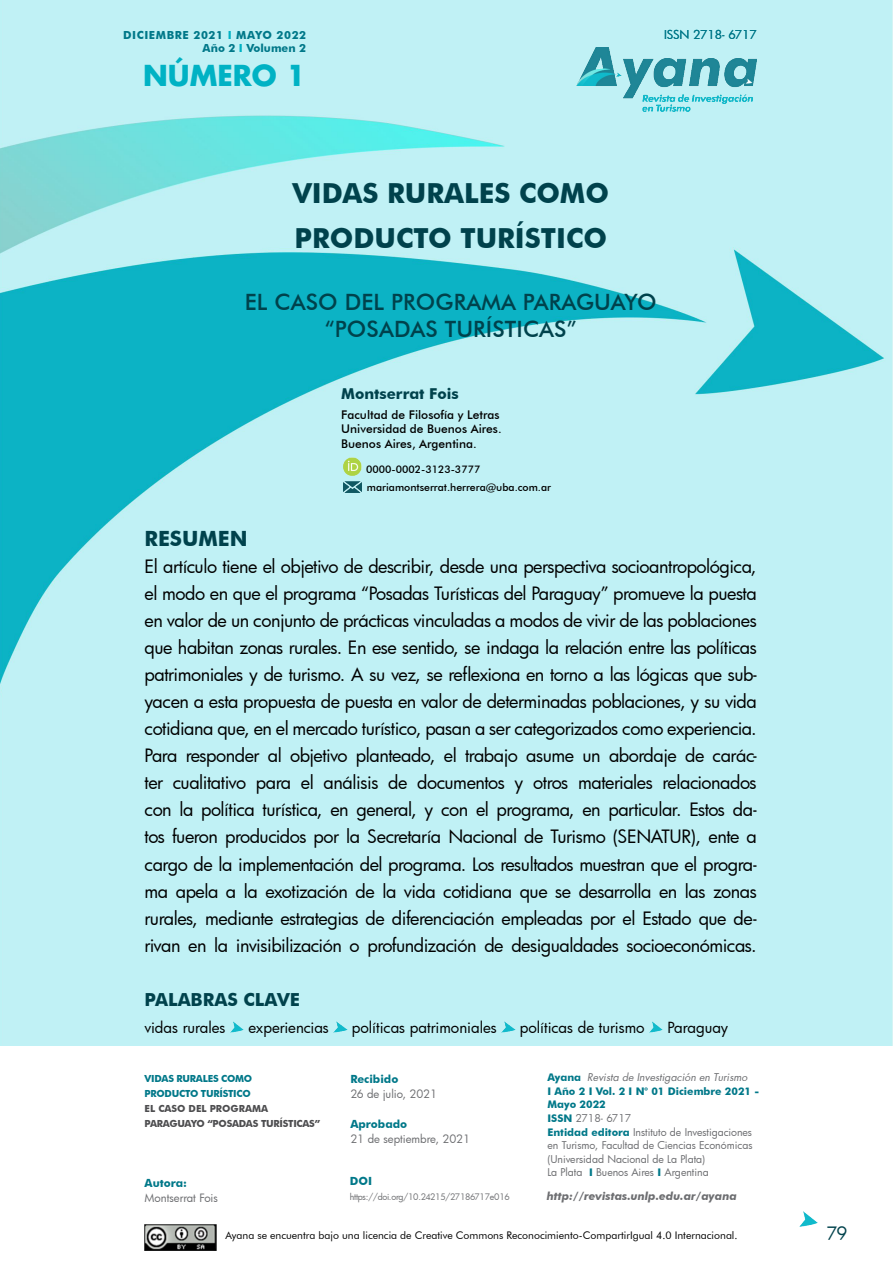
<style>
.page{position:relative;width:893px;height:1263px;background:#fff}
.page>*{position:absolute;margin:0;border:0;box-sizing:border-box;transform-origin:0 0}
.t1{font:700 28.05px "Futura";color:#00b2c4}
.t2{font:700 27.6px/45px "Futura BT";color:#00424c}
.t3{font:500 22.5px/27px "Futura BT";letter-spacing:.005em;color:#00424c;text-align:center}
.t4{font:700 21px "Futura BT";color:#00424c}
.t5{font:18px/27px "Futura";letter-spacing:-.025em;color:#000;text-align:justify}
.t6{font:700 18px "Futura BT";color:#00424c}
.t7{font:18px "Futura";color:#00424c}
.t8{font:15px "Futura";color:#000}
.t9{font:700 15px "Futura BT";color:#00424c}
.t10{font:500 12px/14.4px "Futura BT";color:#000}
.t11{font:12px "Futura";letter-spacing:-.01em;color:#007889}
.t12{font:11.25px "Futura";color:#6d6e71}
.t13{font:italic 700 11.25px "Futura BT";color:#6d6e71}
.t14{font:700 11.25px "Futura BT";color:#007889}
.t15{font:700 11.1px/13.4px "Futura BT";letter-spacing:.05em;color:#007889;text-align:right}
.t16{font:10.5px/13.5px "Futura";letter-spacing:-.005em;color:#6d6e71}
.t17{font:10.5px "Futura BT";color:#000}
.t18{font:500 10.5px/17.9px "Futura BT";color:#000}
.t19{font:10.5px "Futura";color:#000}
.t20{font:700 10.5px/13.5px "Futura BT";color:#007889}
.t21{font:italic 10.5px "Futura";color:#6d6e71}
.t22{font:700 9.75px/15px "Futura BT";letter-spacing:-.025em;color:#4d4d4f}
.t23{font:700 9.75px/15px "Futura BT";letter-spacing:-.025em;color:#007889}
.t24{font:8.7px "Futura";letter-spacing:-.025em;color:#6d6e71}
.s1{color:#00b2c4}
.s2{font-family:"Futura BT";font-weight:700;font-style:normal;color:#007889}
.s3{font-family:"Futura BT";font-weight:700;color:#007889}
.s4{font-family:"Minion Pro"}
</style>
<div class="page">
<img style="left:0;top:0;width:893px;height:1046px">
<img style="left:577px;top:47px;width:180px;height:65px">
<img style="left:230px;top:1022px;width:14px;height:10px">
<svg style="left:334px;top:1022px;width:13px;height:10px"></svg>
<img style="left:501px;top:1022px;width:14px;height:10px">
<img style="left:649px;top:1022px;width:14px;height:10px">
<img style="left:344px;top:482px;width:17px;height:11px">
<img style="left:343px;top:458px;width:18px;height:18px">
<p class="t15" style="left:123px;top:28px;width:185px">DICIEMBRE 2021 <span class="s1">I</span> MAYO 2022<br>Año 2 <span class="s1">I</span> Volumen 2</p>
<h1 class="t1" style="left:143px;top:57px;width:164px">NÚMERO 1</h1>
<p class="t11" style="left:664px;top:27px;width:94px">ISSN 2718- 6717</p>
<h2 class="t2" style="left:292px;top:170px;width:318px">VIDAS RURALES COMO<br>PRODUCTO TURÍSTICO</h2>
<p class="t3" style="left:245px;top:288px;width:413px">EL CASO DEL PROGRAMA PARAGUAYO “POSADAS TURÍSTICAS”</p>
<p class="t9" style="left:341px;top:385px;width:119px">Montserrat Fois</p>
<p class="t10" style="left:341px;top:407px;width:162px">Facultad de Filosofía y Letras<br>Universidad de Buenos Aires.<br>Buenos Aires, Argentina.</p>
<p class="t18" style="left:366px;top:460px;width:186px">0000-0002-3123-3777 mariamontserrat.herrera@uba.com.ar</p>
<p class="t4" style="left:145px;top:526px;width:105px">RESUMEN</p>
<p class="t5" style="left:145px;top:553px;width:614px">El artículo tiene el objetivo de describir, desde una perspectiva socioantropológica, el modo en que el programa “Posadas Turísticas del Paraguay” promueve la puesta en valor de un conjunto de prácticas vinculadas a modos de vivir de las poblaciones que habitan zonas rurales. En ese sentido, se indaga la relación entre las políticas patrimoniales y de turismo. A su vez, se reflexiona en torno a las lógicas que sub&shy;yacen a esta propuesta de puesta en valor de determinadas poblaciones, y su vida cotidiana que, en el mercado turístico, pasan a ser categorizados como experiencia.<br>Para responder al objetivo planteado, el trabajo asume un abordaje de carác&shy;ter cualitativo para el análisis de documentos y otros materiales relacionados con la política turística, en general, y con el programa, en particular. Estos da&shy;tos fueron producidos por la Secretaría Nacional de Turismo (SENATUR), ente a cargo de la implementación del programa. Los resultados muestran que el progra&shy;ma apela a la exotización de la vida cotidiana que se desarrolla en las zonas rurales, mediante estrategias de diferenciación empleadas por el Estado que de&shy;rivan en la invisibilización o profundización de desigualdades socioeconómicas.</p>
<p class="t6" style="left:145px;top:988px;width:157px">PALABRAS CLAVE</p>
<p class="t8" style="left:145px;top:1017px;width:83px">vidas rurales</p>
<p class="t8" style="left:249px;top:1017px;width:82px">experiencias</p>
<p class="t8" style="left:352px;top:1017px;width:146px">políticas patrimoniales</p>
<p class="t8" style="left:520px;top:1017px;width:126px">políticas de turismo</p>
<p class="t8" style="left:668px;top:1017px;width:62px">Paraguay</p>
<p class="t23" style="left:145px;top:1071px;width:109px">VIDAS RURALES COMO<br>PRODUCTO TURÍSTICO</p>
<p class="t22" style="left:145px;top:1101px;width:177px">EL CASO DEL PROGRAMA<br>PARAGUAYO “POSADAS TURÍSTICAS”</p>
<p class="t14" style="left:145px;top:1176px;width:44px">Autora:</p>
<p class="t12" style="left:145px;top:1190px;width:75px">Montserrat Fois</p>
<p class="t21" style="left:547px;top:1070px;width:202px"><span class="s2">Ayana</span> Revista de Investigación en Turismo</p>
<p class="t20" style="left:547px;top:1084px;width:213px">I Año 2 I Vol. 2 I N° 01 Diciembre 2021 -<br>Mayo 2022</p>
<p class="t16" style="left:547px;top:1111px;width:207px"><span class="s3">ISSN</span> 2718- 6717<br><span class="s3">Entidad editora</span> Instituto de Investigaciones en Turismo, Facultad de Ciencias Económicas (Universidad Nacional de La Plata)<br>La Plata <span class="s3">I</span> Buenos Aires <span class="s3">I</span> Argentina</p>
<p class="t14" style="left:350px;top:1072px;width:49px">Recibido</p>
<p class="t12" style="left:350px;top:1086px;width:88px">26 de julio, 2021</p>
<p class="t14" style="left:350px;top:1117px;width:58px">Aprobado</p>
<p class="t12" style="left:350px;top:1131px;width:121px">21 de septiembre, 2021</p>
<p class="t14" style="left:350px;top:1174px;width:24px">DOI</p>
<p class="t24" style="left:350px;top:1190px;width:162px">https://doi.org/10.24215/27186717e016</p>
<p class="t13" style="left:547px;top:1189px;width:192px">http://revistas.unlp.edu.ar/ayana</p>
<p class="t17" style="left:225px;top:1229px;width:514px">Ayana se encuentra bajo una licencia de Creative Commons Reconocimiento-CompartirIgual 4.0 Internacional.</p>
<p class="t7" style="left:826px;top:1221px;width:23px">79</p>
<p class="t19" style="left:468px;top:1228px;width:259px">mmons Reconocimiento-Comparti Igual 4.0 <span class="s4">Internacional.</span></p>
<p class="t7" style="left:819px;top:1221px;width:23px">79</p>
</div>
